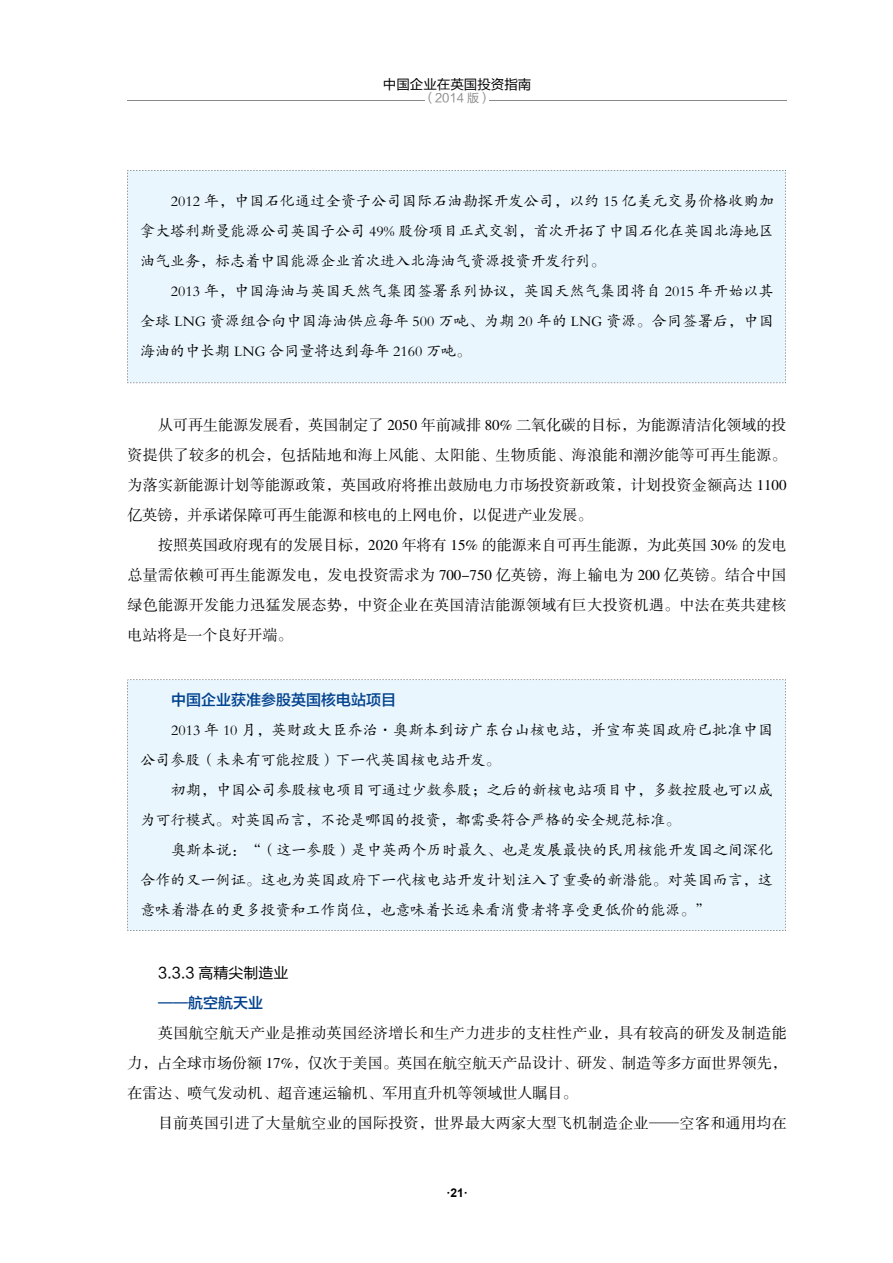
<style>
.page{position:relative;width:893px;height:1263px;background:#fff}
.page>*{position:absolute;margin:0;border:0;box-sizing:border-box;transform-origin:0 0}
.t1{font:15px/30px "FZKTJW GB1 0";color:#000;text-align:justify}
.t2{font:15px/30px "FZSSJW GB1 0";letter-spacing:.02em;color:#000;text-align:justify}
.t3{font:15px "FZLTZHK GBK1 0";color:#00418e}
.t4{font:15px "FZLTHK GBK1 0";color:#000}
.t5{font:13.5px "FZLTHK GBK1 0";color:#000}
.t6{font:12px "FZLTHK GBK1 0";color:#898989}
.t7{font:700 12px "Arial";color:#000}
</style>
<div class="page">
<hr style="left:128px;top:100px;width:297px;height:1px;background:#898989">
<hr style="left:490px;top:100px;width:297px;height:1px;background:#898989">
<div style="left:128px;top:170px;width:658px;height:214px;background:#eaf6fd"></div>
<div style="left:128px;top:680px;width:658px;height:251px;background:#eaf6fd"></div>
<p class="t5" style="left:383px;top:77px;width:150px">中国企业在英国投资指南</p>
<p class="t6" style="left:423px;top:92px;width:70px">（2014 版）</p>
<p class="t1" style="left:140px;top:187px;width:635px;text-indent:31px">2012 年，中国石化通过全资子公司国际石油勘探开发公司，以约 15 亿美元交易价格收购加拿大塔利斯曼能源公司英国子公司 49% 股份项目正式交割，首次开拓了中国石化在英国北海地区油气业务，标志着中国能源企业首次进入北海油气资源投资开发行列。</p>
<p class="t1" style="left:140px;top:277px;width:635px;text-indent:31px">2013 年，中国海油与英国天然气集团签署系列协议，英国天然气集团将自 2015 年开始以其全球 LNG 资源组合向中国海油供应每年 500 万吨、为期 20 年的 LNG 资源。合同签署后，中国海油的中长期 LNG 合同量将达到每年 2160 万吨。</p>
<p class="t2" style="left:128px;top:411px;width:660px;text-indent:31px">从可再生能源发展看，英国制定了 2050 年前减排 80% 二氧化碳的目标，为能源清洁化领域的投资提供了较多的机会，包括陆地和海上风能、太阳能、生物质能、海浪能和潮汐能等可再生能源。为落实新能源计划等能源政策，英国政府将推出鼓励电力市场投资新政策，计划投资金额高达 1100亿英镑，并承诺保障可再生能源和核电的上网电价，以促进产业发展。</p>
<p class="t2" style="left:128px;top:531px;width:661px;text-indent:31px">按照英国政府现有的发展目标，2020 年将有 15% 的能源来自可再生能源，为此英国 30% 的发电总量需依赖可再生能源发电，发电投资需求为 700-750 亿英镑，海上输电为 200 亿英镑。结合中国绿色能源开发能力迅猛发展态势，中资企业在英国清洁能源领域有巨大投资机遇。中法在英共建核电站将是一个良好开端。</p>
<p class="t3" style="left:171px;top:692px;width:226px">中国企业获准参股英国核电站项目</p>
<p class="t1" style="left:141px;top:716px;width:634px;text-indent:31px">2013 年 10 月，英财政大臣乔治·奥斯本到访广东台山核电站，并宣布英国政府已批准中国公司参股（未来有可能控股）下一代英国核电站开发。</p>
<p class="t1" style="left:141px;top:776px;width:634px;text-indent:31px">初期，中国公司参股核电项目可通过少数参股；之后的新核电站项目中，多数控股也可以成为可行模式。对英国而言，不论是哪国的投资，都需要符合严格的安全规范标准。</p>
<p class="t1" style="left:141px;top:836px;width:634px;text-indent:31px">奥斯本说：“（这一参股）是中英两个历时最久、也是发展最快的民用核能开发国之间深化合作的又一例证。这也为英国政府下一代核电站开发计划注入了重要的新潜能。对英国而言，这意味着潜在的更多投资和工作岗位，也意味着长远来看消费者将享受更低价的能源。”</p>
<p class="t4" style="left:158px;top:964px;width:132px">3.3.3 高精尖制造业</p>
<p class="t3" style="left:158px;top:994px;width:106px">——航空航天业</p>
<p class="t2" style="left:128px;top:1018px;width:661px;text-indent:31px">英国航空航天产业是推动英国经济增长和生产力进步的支柱性产业，具有较高的研发及制造能力，占全球市场份额 17%，仅次于美国。英国在航空航天产品设计、研发、制造等多方面世界领先，在雷达、喷气发动机、超音速运输机、军用直升机等领域世人瞩目。</p>
<p class="t2" style="left:158px;top:1108px;width:630px">目前英国引进了大量航空业的国际投资，世界最大两家大型飞机制造企业——空客和通用均在</p>
<p class="t7" style="left:446px;top:1184px;width:23px">·21·</p>
</div>
